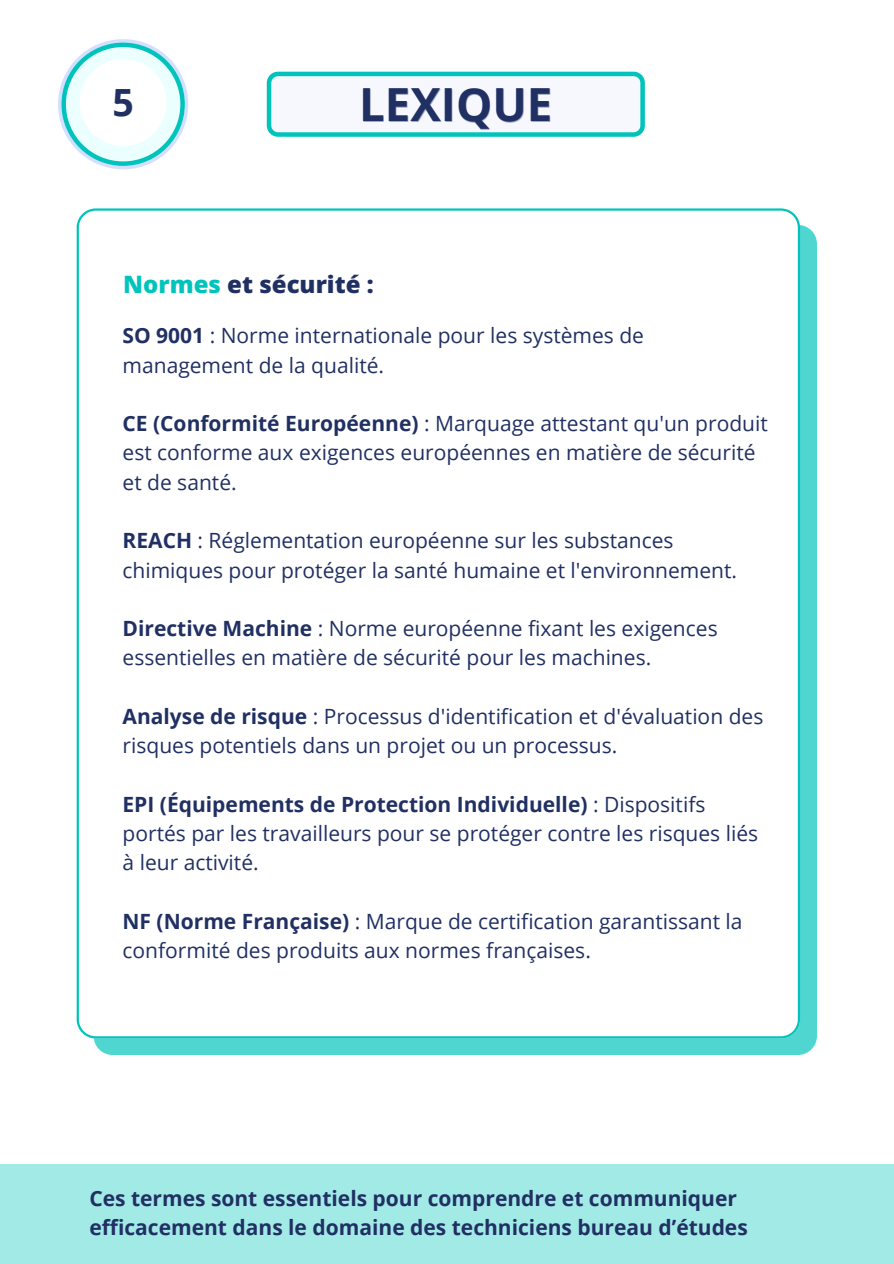
<style>
.page{position:relative;width:894px;height:1264px;background:#fff}
.page>*{position:absolute;margin:0;border:0;box-sizing:border-box;transform-origin:0 0}
.t1{font:700 45.6px "Open Sans";color:#213063}
.t2{font:700 37.5px "Open Sans";color:#213063}
.t3{font:800 24px "Open Sans";color:#213063}
.t4{font:21px/29.2px "Open Sans";color:#213063}
.t5{font:700 21px/29.2px "Open Sans";color:#213063}
.s1{color:#00c4bb}
.s2{font-weight:700}
</style>
<div class="page">
<div style="left:0;top:1164px;width:893px;height:99px;background:#a2eae6"></div>
<div style="left:58px;top:39px;width:130px;height:130px;background:#d4deff;border-radius:50%"></div>
<svg style="left:61px;top:43px;width:124px;height:123px"></svg>
<div style="left:80px;top:59px;width:86px;height:87px;background:#fff;border-radius:50%"></div>
<svg style="left:267px;top:72px;width:377px;height:65px"></svg>
<div style="left:93px;top:225px;width:723px;height:830px;background:#50d6d0;border-radius:19px"></div>
<div style="left:77px;top:208px;width:722px;height:830px;background:#fff"></div>
<p class="t2" style="left:112px;top:76px;width:23px">5</p>
<h1 class="t1" style="left:359px;top:72px;width:195px">LEXIQUE</h1>
<p class="t3" style="left:123px;top:267px;width:252px"><span class="s1">Normes</span> et sécurité :</p>
<p class="t4" style="left:122px;top:320px;width:523px"><span class="s2">SO 9001</span> : Norme internationale pour les systèmes de management de la qualité.</p>
<p class="t4" style="left:122px;top:408px;width:646px"><span class="s2">CE (Conformité Européenne)</span> : Marquage attestant qu'un produit est conforme aux exigences européennes en matière de sécurité et de santé.</p>
<p class="t4" style="left:122px;top:525px;width:616px"><span class="s2">REACH</span> : Réglementation européenne sur les substances chimiques pour protéger la santé humaine et l'environnement.</p>
<p class="t4" style="left:122px;top:613px;width:596px"><span class="s2">Directive Machine</span> : Norme européenne fixant les exigences essentielles en matière de sécurité pour les machines.</p>
<p class="t4" style="left:122px;top:701px;width:642px"><span class="s2">Analyse de risque</span> : Processus d'identification et d'évaluation des risques potentiels dans un projet ou un processus.</p>
<p class="t4" style="left:122px;top:788px;width:637px"><span class="s2">EPI (Équipements de Protection Individuelle)</span> : Dispositifs portés par les travailleurs pour se protéger contre les risques liés à leur activité.</p>
<h3 class="t4" style="left:122px;top:905px;width:621px"><span class="s2">NF (Norme Française)</span> : Marque de certification garantissant la conformité des produits aux normes françaises.</h3>
<h2 class="t5" style="left:89px;top:1183px;width:659px">Ces termes sont essentiels pour comprendre et communiquer efficacement dans le domaine des techniciens bureau d’études</h2>
</div>
